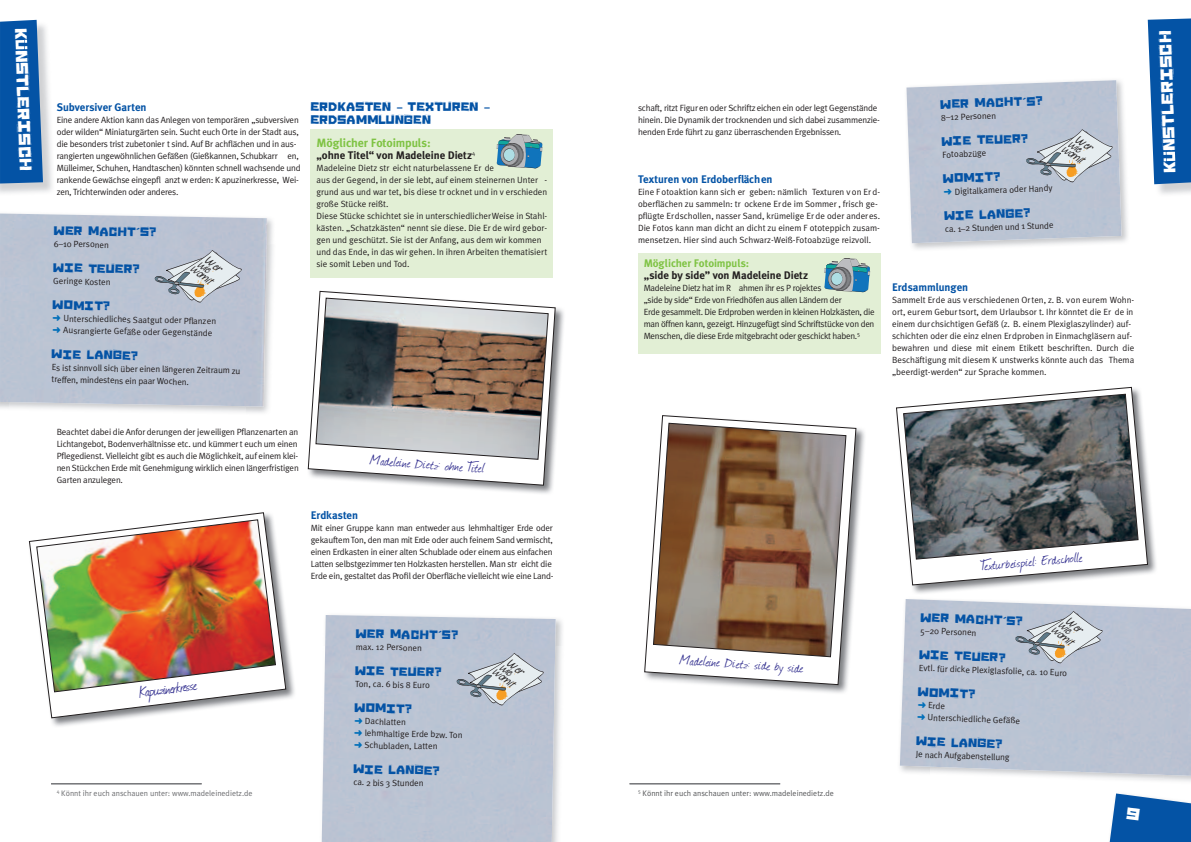
<style>
.page{position:relative;width:1191px;height:842px;background:#fff}
.page>*{position:absolute;margin:0;border:0;box-sizing:border-box;transform-origin:0 0}
.t1{font:18px "Journal";color:#343190}
.t2{font:16px "Journal";color:#343190}
.t3{font:15px "Sinking Ship";color:#fff}
.t4{font:700 12px "Meta Plus";letter-spacing:-.01em;color:#7fc344}
.t5{font:11px/13.2px "Sinking Ship";color:#0453a5}
.t6{font:700 11px "Meta Plus";letter-spacing:-.005em;color:#0453a5}
.t7{font:700 11px "Meta Plus";letter-spacing:-.005em;color:#231f20}
.t8{font:700 11px "Meta Plus";letter-spacing:-.005em;color:#7fc344}
.t9{font:9px/12px "Meta Plus Normal";letter-spacing:-.02em;color:#231f20}
.t10{font:9px/12px "Meta Plus Normal";color:#231f20}
.t11{font:8px "Meta Plus Normal";color:#57585a}
.t12{font:8px "Meta Plus Normal";color:#6c6d70}
.t13{font:italic 6.5px "yelly";color:#231f20;scale:.91 1}
.s1{font-family:"Meta Plus";font-weight:700}
.s2{color:#006fb9}
</style>
<div class="page">
<svg style="left:0;top:20px;width:43px;height:164px;background:#1860aa"></svg>
<svg style="left:1147px;top:18px;width:44px;height:166px;background:#1f65ae"></svg>
<hr style="left:51px;top:783px;width:151px;height:1px;background:#6c6d70">
<hr style="left:629px;top:783px;width:151px;height:1px;background:#6c6d70">
<div style="left:638px;top:253px;width:242px;height:101px;background:#e2efd5"></div>
<svg style="left:824px;top:258px;width:46px;height:35px"></svg>
<div style="left:310px;top:130px;width:243px;height:148px;background:#e2efd5"></div>
<svg style="left:496px;top:134px;width:47px;height:35px"></svg>
<img style="left:267px;top:218px;width:6px;height:26px">
<img style="left:246px;top:244px;width:27px;height:169px">
<img style="left:912px;top:83px;width:216px;height:166px">
<img style="left:906px;top:80px;width:215px;height:163px">
<img style="left:912px;top:386px;width:244px;height:208px">
<svg style="left:896px;top:387px;width:251px;height:198px"></svg>
<svg style="left:903px;top:394px;width:235px;height:165px;background:#707577"></svg>
<img style="left:724px;top:427px;width:141px;height:266px">
<svg style="left:644px;top:415px;width:212px;height:270px"></svg>
<svg style="left:653px;top:423px;width:193px;height:234px;background:#957b65"></svg>
<img style="left:555px;top:619px;width:7px;height:27px">
<img style="left:555px;top:646px;width:7px;height:196px">
<div style="left:322px;top:615px;width:233px;height:227px;background:#bac4d3"></div>
<img style="left:28px;top:541px;width:267px;height:185px">
<svg style="left:29px;top:512px;width:257px;height:206px"></svg>
<img style="left:36px;top:519px;width:240px;height:173px">
<img style="left:307px;top:290px;width:257px;height:204px">
<svg style="left:308px;top:291px;width:247px;height:194px"></svg>
<svg style="left:316px;top:298px;width:232px;height:162px;background:#9c948e"></svg>
<svg style="left:1109px;top:793px;width:82px;height:49px;background:#296cb2"></svg>
<svg style="left:1015px;top:611px;width:92px;height:54px;background:#bec4cc"></svg>
<svg style="left:154px;top:250px;width:93px;height:55px;background:#bec4cc"></svg>
<svg style="left:1026px;top:129px;width:91px;height:55px;background:#bec5cd"></svg>
<svg style="left:456px;top:653px;width:92px;height:54px;background:#bec5cd"></svg>
<h3 class="t3" style="left:29px;top:28px;width:144px;rotate:88deg">K NSTLERISCH</h3>
<h3 class="t3" style="left:1161px;top:173px;width:144px;rotate:-92deg">K NSTLERISCH</h3>
<p class="t5" style="left:940px;top:98px;width:104px;rotate:-2deg">WER MACHT<span class="s1">´</span>S?</p>
<p class="t9" style="left:941px;top:111px;width:57px;rotate:-2deg">8–12 Personen</p>
<p class="t5" style="left:941px;top:135px;width:88px;rotate:-2deg">WIE TEUER?</p>
<p class="t9" style="left:942px;top:148px;width:45px;rotate:-2deg">Fotoabzüge</p>
<p class="t5" style="left:943px;top:172px;width:59px;rotate:-2deg">WOMIT?</p>
<p class="t9" style="left:943px;top:186px;width:111px;rotate:-2deg"><span class="s2">➜</span> Digitalkamera oder Handy</p>
<p class="t5" style="left:944px;top:209px;width:88px;rotate:-2deg">WIE LANGE?</p>
<p class="t9" style="left:944px;top:223px;width:110px;rotate:-2deg">ca. 1–2 Stunden und 1 Stunde</p>
<p class="t5" style="left:311px;top:100px;width:180px">ERDKASTEN <span class="s1">–</span> TEXTUREN <span class="s1">–<br></span>ERDSAMMLUNGEN</p>
<h3 class="t4" style="left:316px;top:136px;width:116px">Möglicher Fotoimpuls:</h3>
<p class="t7" style="left:316px;top:149px;width:160px">„ohne Titel“ von Madeleine Dietz<sup>4</sup></p>
<p class="t10" style="left:316px;top:162px;width:232px">Madeleine Dietz str eicht naturbelassene Er de<br>aus der Gegend, in der sie lebt, auf einem steinernen Unter - grund aus und war tet, bis diese tr ocknet und in v erschieden große Stücke reißt.<br>Diese Stücke schichtet sie in unterschiedlicher Weise in Stahl&shy;kästen. „Schatzkästen“ nennt sie diese. Die Er de wird gebor&shy;gen und geschützt. Sie ist der Anfang, aus dem wir kommen und das Ende, in das wir gehen. In ihren Arbeiten thematisiert sie somit Leben und Tod.</p>
<p class="t6" style="left:57px;top:101px;width:91px">Subversiver Garten</p>
<p class="t9" style="left:57px;top:114px;width:245px">Eine andere Aktion kann das Anlegen von temporären „subversiven oder wilden“ Miniaturgärten sein. Sucht euch Orte in der Stadt aus, die besonders trist zubetonier t sind. Auf Br achflächen und in aus&shy;rangierten ungewöhnlichen Gefäßen (Gießkannen, Schubkarr en, Mülleimer, Schuhen, Handtaschen) könnten schnell wachsende und rankende Gewächse eingepfl anzt w erden: K apuzinerkresse, Wei&shy;zen, Trichterwinden oder anderes.</p>
<p class="t9" style="left:638px;top:102px;width:243px">schaft, ritzt Figur en oder Schriftz eichen ein oder legt Gegenstände hinein. Die Dynamik der trocknenden und sich dabei zusammenzie&shy;henden Erde führt zu ganz überraschenden Ergebnissen.</p>
<p class="t6" style="left:638px;top:173px;width:136px">Texturen von Erdoberflächen</p>
<p class="t10" style="left:638px;top:186px;width:244px">Eine F otoaktion kann sich er geben: nämlich Texturen v on Er d&shy;oberflächen zu sammeln: tr ockene Er de im Sommer , frisch ge&shy;pflügte Erdschollen, nasser Sand, krümelige Er de oder anderes.<br>Die Fotos kann man dicht an dicht zu einem F ototeppich zusam&shy;mensetzen. Hier sind auch Schwarz-Weiß-Fotoabzüge reizvoll.</p>
<p class="t8" style="left:643px;top:257px;width:107px">Möglicher Fotoimpuls:</p>
<p class="t7" style="left:643px;top:269px;width:166px">„side by side” von Madeleine Dietz</p>
<p class="t9" style="left:643px;top:282px;width:232px">Madeleine Dietz hat im R ahmen ihr es P rojektes<br>„side by side“ Erde von Friedhöfen aus allen Ländern der<br>Erde gesammelt. Die Erdproben werden in kleinen Holzkästen, die man öffnen kann, gezeigt. Hinzugefügt sind Schriftstücke von den Menschen, die diese Erde mitgebracht oder geschickt haben.<sup>5</sup></p>
<p class="t6" style="left:892px;top:281px;width:78px">Erdsammlungen</p>
<p class="t13" style="left:1064px;top:145px;width:28px;rotate:35deg">womit</p>
<p class="t5" style="left:54px;top:224px;width:104px;rotate:1deg">WER MACHT<span class="s1">´</span>S?</p>
<p class="t9" style="left:54px;top:238px;width:57px;rotate:1deg">6–10 Personen</p>
<p class="t5" style="left:54px;top:261px;width:88px;rotate:1deg">WIE TEUER?</p>
<p class="t9" style="left:53px;top:275px;width:59px;rotate:1deg">Geringe Kosten</p>
<p class="t5" style="left:53px;top:298px;width:59px;rotate:1deg">WOMIT?</p>
<p class="t9" style="left:53px;top:312px;width:165px;rotate:1deg"><span class="s2">➜</span> Unterschiedliches Saatgut oder Pfl anzen <span class="s2">➜</span> Ausrangierte Gefäße oder Gegenstände</p>
<p class="t5" style="left:52px;top:348px;width:88px;rotate:1deg">WIE LANGE?</p>
<p class="t9" style="left:52px;top:361px;width:190px;rotate:1deg">Es ist sinnvoll sich über einen längeren Zeitraum zu treffen, mindestens ein paar Wochen.</p>
<p class="t13" style="left:193px;top:265px;width:28px;rotate:38deg">womit</p>
<p class="t10" style="left:892px;top:294px;width:244px">Sammelt Erde aus v erschiedenen Orten, z. B. von eurem Wohn&shy;ort, eurem Gebur tsort, dem Urlaubsor t. Ihr könntet die Er de in einem durchsichtigen Gefäß (z. B. einem Plexiglaszylinder) auf&shy;schichten oder die einz elnen Erdproben in Einmachgläsern auf&shy;bewahren und diese mit einem Etikett beschriften. Durch die Beschäftigung mit diesem K unstwerks könnte auch das Thema „beerdigt-werden“ zur Sprache kommen.</p>
<p class="t9" style="left:57px;top:426px;width:244px">Beachtet dabei die Anfor derungen der jeweiligen Pflanzenarten an Lichtangebot, Bodenverhältnisse etc. und kümmer t euch um einen Pflegedienst. Vielleicht gibt es auch die Möglichkeit, auf einem klei&shy;nen Stückchen Erde mit Genehmigung wirklich einen längerfristigen Garten anzulegen.</p>
<h2 class="t2" style="left:371px;top:449px;width:116px;rotate:4deg">Madeleine Dietz: ohne Titel</h2>
<p class="t6" style="left:311px;top:509px;width:49px">Erdkasten</p>
<p class="t9" style="left:311px;top:522px;width:244px">Mit einer Gruppe kann man entweder aus lehmhaltiger Erde oder gekauftem Ton, den man mit Erde oder auch feinem Sand vermischt, einen Erdkasten in einer alten Schublade oder einem aus einfachen Latten selbstgezimmer ten Holzkasten herstellen. Man str eicht die Erde ein, gestaltet das Profil der Oberfläche vielleicht wie eine Land-</p>
<h1 class="t1" style="left:137px;top:680px;width:60px;rotate:-7deg">Kapuzinerkresse</h1>
<p class="t12" style="left:57px;top:788px;width:197px"><sup>4</sup> Könnt ihr euch anschauen unter: www.madeleinedietz.de</p>
<p class="t5" style="left:356px;top:627px;width:104px;rotate:1deg">WER MACHT<span class="s1">´</span>S?</p>
<p class="t9" style="left:356px;top:640px;width:67px;rotate:1deg">max. 12 Personen</p>
<p class="t5" style="left:355px;top:664px;width:88px;rotate:1deg">WIE TEUER?</p>
<p class="t9" style="left:355px;top:678px;width:76px;rotate:1deg">Ton, ca. 6 bis 8 Euro</p>
<p class="t5" style="left:355px;top:701px;width:59px;rotate:1deg">WOMIT?</p>
<p class="t9" style="left:355px;top:715px;width:110px;rotate:1deg"><span class="s2">➜</span> Dachlatten<br><span class="s2">➜</span> lehmhaltige Erde bzw. Ton <span class="s2">➜</span> Schubladen, Latten</p>
<p class="t5" style="left:354px;top:762px;width:88px;rotate:1deg">WIE LANGE?</p>
<p class="t9" style="left:353px;top:776px;width:72px;rotate:1deg">ca. 2 bis 3 Stunden</p>
<p class="t13" style="left:495px;top:668px;width:28px;rotate:38deg">womit</p>
<h2 class="t2" style="left:681px;top:648px;width:125px;rotate:4deg">Madeleine Dietz: side by side</h2>
<p class="t11" style="left:638px;top:788px;width:197px"><sup>5</sup> Könnt ihr euch anschauen unter: www.madeleinedietz.de</p>
<h2 class="t2" style="left:979px;top:555px;width:104px;rotate:-5deg">Texturbeispiel: Erdscholle</h2>
<p class="t5" style="left:921px;top:611px;width:104px;rotate:2deg">WER MACHT<span class="s1">´</span>S?</p>
<p class="t9" style="left:920px;top:624px;width:58px;rotate:2deg">5–20 Personen</p>
<p class="t5" style="left:919px;top:648px;width:88px;rotate:2deg">WIE TEUER?</p>
<p class="t9" style="left:919px;top:662px;width:150px;rotate:2deg">Evtl. für dicke Plexiglasfolie, ca. 10 Euro</p>
<p class="t5" style="left:918px;top:685px;width:59px;rotate:2deg">WOMIT?</p>
<p class="t9" style="left:918px;top:699px;width:104px;rotate:2deg"><span class="s2">➜</span> Erde<br><span class="s2">➜</span> Unterschiedliche Gefäße</p>
<p class="t5" style="left:916px;top:734px;width:88px;rotate:2deg">WIE LANGE?</p>
<p class="t9" style="left:916px;top:748px;width:95px;rotate:2deg">Je nach Aufgabenstellung</p>
<p class="t13" style="left:1054px;top:626px;width:28px;rotate:39deg">womit</p>
</div>
